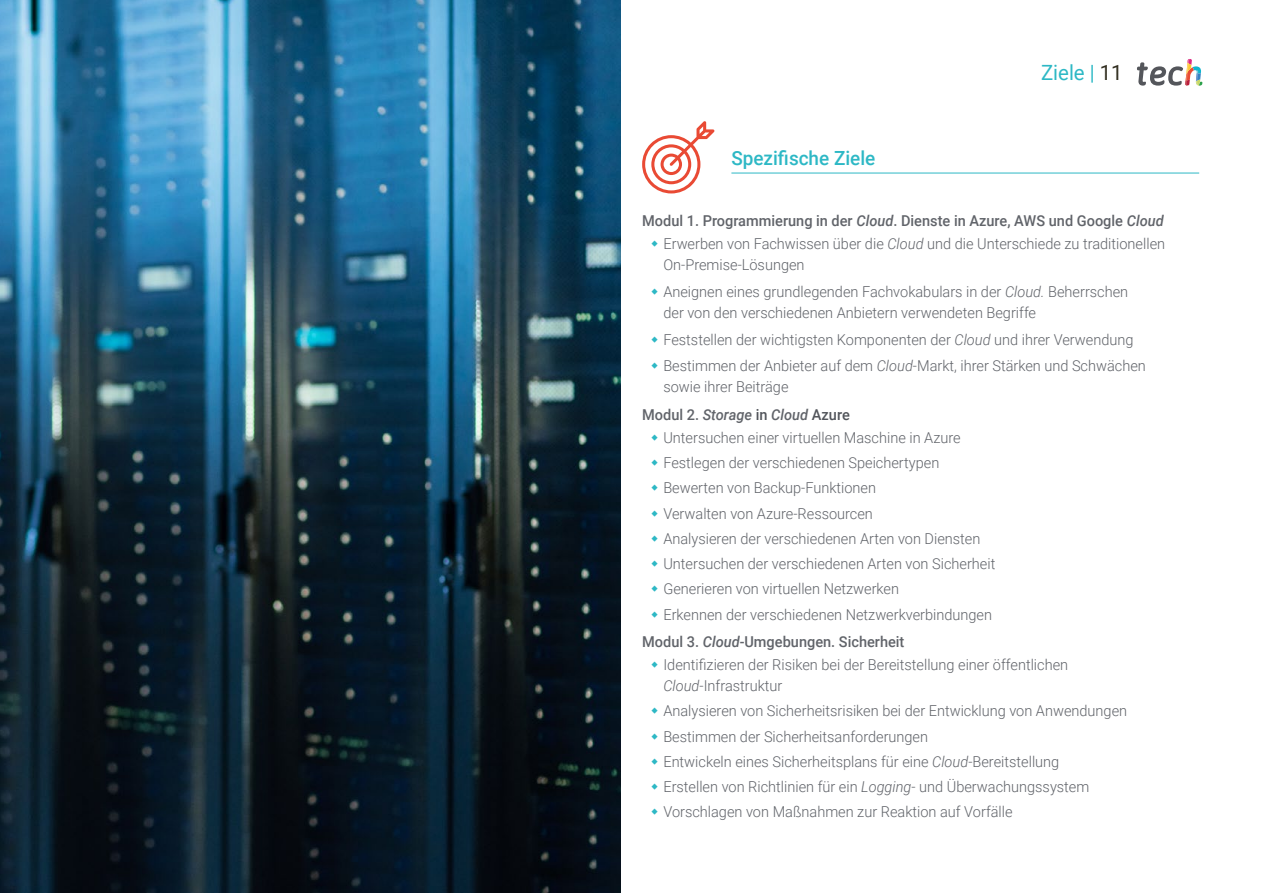
<style>
.page{position:relative;width:1263px;height:893px;background:#fff}
.page>*{position:absolute;margin:0;border:0;box-sizing:border-box;transform-origin:0 0}
.t1{font:21px "Roboto";color:#2db8c5}
.t2{font:500 19.5px "Roboto";color:#2db8c5}
.t3{font:300 15px/25.2px "Roboto";color:#61646a}
.s1{color:#312e20}
.s2{font-weight:500}
.s3{font-weight:500;font-style:italic}
.s4{font-style:italic}
.s5{font-weight:500;color:#52555b}
</style>
<div class="page">
<hr style="left:731px;top:173px;width:468px;height:1px;background:#2db8c5">
<svg style="left:642px;top:121px;width:72px;height:72px"></svg>
<img style="left:0;top:0;width:621px;height:893px">
<svg style="left:1137px;top:59px;width:65px;height:27px"></svg>
<h2 class="t2" style="left:731px;top:144px;width:145px">Spezifische Ziele</h2>
<h1 class="t1" style="left:1041px;top:57px;width:83px">Ziele | <span class="s1">11</span></h1>
<p class="t3" style="left:642px;top:209px;width:525px;line-height:23px;text-align:right"><span class="s2">Modul 1. Programmierung in der</span> <span class="s3">Cloud</span><span class="s2">. Dienste in Azure, AWS und Google</span> <span class="s3">Cloud<br></span>Erwerben von Fachwissen über die <span class="s4">Cloud</span> und die Unterschiede zu traditionellen</p>
<p class="t3" style="left:663px;top:251px;width:466px;line-height:26.7px">On-Premise-Lösungen<br>Aneignen eines grundlegenden Fachvokabulars in der <span class="s4">Cloud.</span> Beherrschen</p>
<p class="t3" style="left:663px;top:299px;width:484px;line-height:26.7px">der von den verschiedenen Anbietern verwendeten Begriffe<br>Feststellen der wichtigsten Komponenten der <span class="s4">Cloud</span> und ihrer Verwendung<br>Bestimmen der Anbieter auf dem <span class="s4">Cloud</span>-Markt, ihrer Stärken und Schwächen</p>
<p class="t3" style="left:642px;top:373px;width:209px;line-height:27.5px;text-indent:21px">sowie ihrer Beiträge<br><span class="s2">Modul 2.</span> <span class="s3">Storage</span> <span class="s5">in</span> <span class="s3">Cloud</span> <span class="s5">Azure</span></p>
<p class="t3" style="left:663px;top:424px;width:333px">Untersuchen einer virtuellen Maschine in Azure Festlegen der verschiedenen Speichertypen Bewerten von Backup-Funktionen<br>Verwalten von Azure-Ressourcen<br>Analysieren der verschiedenen Arten von Diensten Untersuchen der verschiedenen Arten von Sicherheit Generieren von virtuellen Netzwerken<br>Erkennen der verschiedenen Netzwerkverbindungen</p>
<p class="t3" style="left:663px;top:630px;width:406px;line-height:23px;text-indent:-21px"><span class="s2">Modul 3.</span> <span class="s3">Cloud</span><span class="s2">-Umgebungen. Sicherheit<br></span>Identifizieren der Risiken bei der Bereitstellung einer öffentlichen</p>
<p class="t3" style="left:663px;top:673px;width:465px"><span class="s4">Cloud</span>-Infrastruktur<br>Analysieren von Sicherheitsrisiken bei der Entwicklung von Anwendungen Bestimmen der Sicherheitsanforderungen<br>Entwickeln eines Sicherheitsplans für eine <span class="s4">Cloud</span>-Bereitstellung<br>Erstellen von Richtlinien für ein <span class="s4">Logging</span>- und Überwachungssystem Vorschlagen von Maßnahmen zur Reaktion auf Vorfälle</p>
</div>
